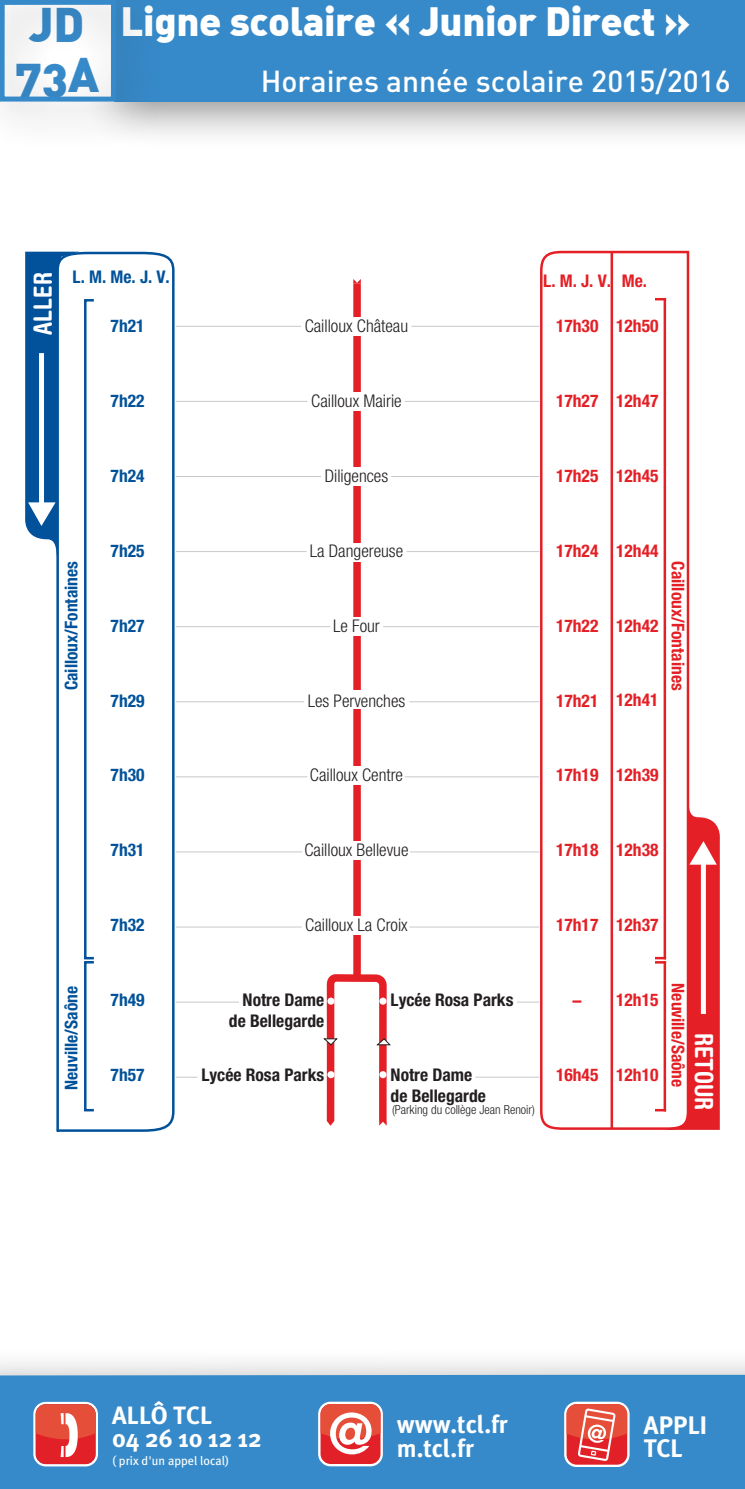
<style>
.page{position:relative;width:745px;height:1489px;background:#fff}
.page>*{position:absolute;margin:0;border:0;box-sizing:border-box;transform-origin:0 0}
.t1{font:900 47.5px "DIN Alternate";color:#378ac9}
.t2{font:900 40px "DIN Alternate";letter-spacing:-.01em;color:#fff}
.t3{font:500 30px "DIN";color:#fff}
.t4{font:700 25.25px/23.8px "Meta Plus";letter-spacing:-.005em;color:#fff}
.t5{font:700 25px/23.2px "Meta Plus";color:#fff}
.t6{font:700 condensed 25px "Helvetica Rounded";color:#fff}
.t7{font:700 condensed 17.5px "Helvetica Neue";color:#e41f25}
.t8{font:300 condensed 17.5px "Helvetica Neue";color:#231f20}
.t9{font:700 condensed 17.5px "Helvetica Neue";color:#01529a}
.t10{font:700 condensed 17.5px/21px "Helvetica Neue";color:#231f20;text-align:right}
.t11{font:300 condensed 12.5px "Helvetica Neue";color:#231f20}
.t12{font:12.5px "Meta Plus";color:#fff}
.s1{font-size:47.5px;color:#378ac9}
</style>
<div class="page">
<div style="left:85px;top:0;width:659px;height:150px;background:#231f20;opacity:.5"></div>
<div style="left:113px;top:0;width:631px;height:102px;background:#378ac9"></div>
<div style="left:0;top:1346px;width:744px;height:142px;background:#231f20;opacity:.5"></div>
<div style="left:0;top:1374px;width:744px;height:114px;background:#378ac9"></div>
<svg style="left:33px;top:1401px;width:65px;height:65px"></svg>
<svg style="left:318px;top:1401px;width:64px;height:65px"></svg>
<div style="left:320px;top:1403px;width:60px;height:60px;background:#e12127;border-radius:10px"></div>
<svg style="left:320px;top:1403px;width:60px;height:51px"></svg>
<svg style="left:563px;top:1401px;width:66px;height:65px"></svg>
<div style="left:566px;top:1403px;width:60px;height:61px;background:#e12127;border-radius:10px"></div>
<svg style="left:566px;top:1403px;width:60px;height:57px"></svg>
<svg style="left:55px;top:251px;width:121px;height:880px"></svg>
<svg style="left:538px;top:251px;width:152px;height:879px"></svg>
<div style="left:353px;top:283px;width:7px;height:695px;background:#e41f25"></div>
<hr style="left:84px;top:300px;width:2px;height:658px;background:#01529a">
<svg style="left:25px;top:252px;width:69px;height:311px"></svg>
<hr style="left:84px;top:962px;width:2px;height:148px;background:#01529a">
<svg style="left:84px;top:1108px;width:10px;height:3px"></svg>
<svg style="left:84px;top:956px;width:10px;height:7px"></svg>
<hr style="left:663px;top:299px;width:2px;height:659px;background:#e41f25">
<svg style="left:655px;top:298px;width:9px;height:2px"></svg>
<svg style="left:655px;top:793px;width:64px;height:336px"></svg>
<svg style="left:323px;top:970px;width:68px;height:156px"></svg>
<div style="left:327px;top:1071px;width:7px;height:7px;background:#fff;border-radius:50%"></div>
<div style="left:379px;top:1071px;width:7px;height:7px;background:#fff;border-radius:50%"></div>
<div style="left:327px;top:997px;width:7px;height:7px;background:#fff;border-radius:50%"></div>
<div style="left:379px;top:997px;width:7px;height:7px;background:#fff;border-radius:50%"></div>
<svg style="left:353px;top:279px;width:7px;height:4px"></svg>
<hr style="left:610px;top:253px;width:2px;height:875px;background:#e41f25">
<hr style="left:411px;top:326px;width:128px;height:1px;background:#c7c8ca">
<hr style="left:176px;top:326px;width:125px;height:1px;background:#c7c8ca">
<hr style="left:404px;top:401px;width:135px;height:1px;background:#c7c8ca">
<hr style="left:176px;top:401px;width:131px;height:1px;background:#c7c8ca">
<hr style="left:391px;top:476px;width:148px;height:1px;background:#c7c8ca">
<hr style="left:176px;top:476px;width:145px;height:1px;background:#c7c8ca">
<hr style="left:406px;top:551px;width:133px;height:1px;background:#c7c8ca">
<hr style="left:176px;top:551px;width:130px;height:1px;background:#c7c8ca">
<hr style="left:383px;top:626px;width:156px;height:1px;background:#c7c8ca">
<hr style="left:176px;top:626px;width:154px;height:1px;background:#c7c8ca">
<hr style="left:409px;top:701px;width:130px;height:1px;background:#c7c8ca">
<hr style="left:176px;top:701px;width:128px;height:1px;background:#c7c8ca">
<hr style="left:404px;top:776px;width:135px;height:1px;background:#c7c8ca">
<hr style="left:176px;top:776px;width:131px;height:1px;background:#c7c8ca">
<hr style="left:410px;top:851px;width:129px;height:1px;background:#c7c8ca">
<hr style="left:176px;top:851px;width:126px;height:1px;background:#c7c8ca">
<hr style="left:409px;top:926px;width:130px;height:1px;background:#c7c8ca">
<hr style="left:176px;top:926px;width:125px;height:1px;background:#c7c8ca">
<svg style="left:517px;top:1001px;width:22px;height:1px"></svg>
<hr style="left:176px;top:1001px;width:63px;height:1px;background:#c7c8ca">
<hr style="left:475px;top:1076px;width:64px;height:1px;background:#c7c8ca">
<svg style="left:176px;top:1076px;width:21px;height:1px"></svg>
<div style="left:348px;top:543px;width:17px;height:19px;background:#fff"></div>
<div style="left:348px;top:616px;width:17px;height:19px;background:#fff"></div>
<div style="left:348px;top:690px;width:17px;height:19px;background:#fff"></div>
<div style="left:348px;top:766px;width:17px;height:19px;background:#fff"></div>
<div style="left:348px;top:841px;width:17px;height:19px;background:#fff"></div>
<div style="left:348px;top:916px;width:17px;height:19px;background:#fff"></div>
<div style="left:348px;top:467px;width:17px;height:19px;background:#fff"></div>
<div style="left:348px;top:392px;width:17px;height:19px;background:#fff"></div>
<div style="left:348px;top:317px;width:17px;height:19px;background:#fff"></div>
<div style="left:0;top:0;width:165px;height:150px;background:#231f20;opacity:.5"></div>
<div style="left:0;top:0;width:116px;height:102px;border:5px solid #378ac9"></div>
<h2 class="t2" style="left:29px;top:-5px;width:662px"><span class="s1">JD</span> Ligne scolaire « Junior Direct »</h2>
<h1 class="t1" style="left:14px;top:43px;width:86px">73A</h1>
<h3 class="t3" style="left:260px;top:62px;width:471px">Horaires année scolaire 2015/2016</h3>
<h3 class="t6" style="left:28px;top:335px;width:64px;rotate:-90deg">ALLER</h3>
<p class="t9" style="left:73px;top:266px;width:99px">L. M. Me. J. V.</p>
<p class="t7" style="left:543px;top:271px;width:105px">L. M. J. V. Me.</p>
<p class="t9" style="left:110px;top:315px;width:35px">7h21</p>
<p class="t8" style="left:304px;top:316px;width:105px">Cailloux Château</p>
<p class="t7" style="left:555px;top:315px;width:44px">17h30</p>
<p class="t7" style="left:615px;top:315px;width:44px">12h50</p>
<p class="t9" style="left:110px;top:390px;width:35px">7h22</p>
<p class="t8" style="left:311px;top:391px;width:92px">Cailloux Mairie</p>
<p class="t7" style="left:555px;top:390px;width:44px">17h27</p>
<p class="t7" style="left:615px;top:390px;width:44px">12h47</p>
<p class="t9" style="left:61px;top:690px;width:131px;rotate:-90deg">Cailloux/Fontaines</p>
<p class="t9" style="left:61px;top:1089px;width:105px;rotate:-90deg">Neuville/Saône</p>
<p class="t9" style="left:110px;top:465px;width:35px">7h24</p>
<p class="t9" style="left:110px;top:540px;width:35px">7h25</p>
<p class="t9" style="left:110px;top:614px;width:35px">7h27</p>
<p class="t9" style="left:110px;top:689px;width:35px">7h29</p>
<p class="t9" style="left:110px;top:764px;width:35px">7h30</p>
<p class="t9" style="left:110px;top:839px;width:35px">7h31</p>
<p class="t9" style="left:110px;top:914px;width:35px">7h32</p>
<p class="t9" style="left:110px;top:989px;width:35px">7h49</p>
<p class="t9" style="left:110px;top:1064px;width:35px">7h57</p>
<p class="t8" style="left:324px;top:465px;width:65px">Diligences</p>
<p class="t7" style="left:555px;top:465px;width:44px">17h25</p>
<p class="t7" style="left:615px;top:465px;width:44px">12h45</p>
<p class="t8" style="left:309px;top:540px;width:95px">La Dangereuse</p>
<p class="t8" style="left:333px;top:615px;width:48px">Le Four</p>
<p class="t7" style="left:555px;top:540px;width:44px">17h24</p>
<p class="t7" style="left:555px;top:614px;width:44px">17h22</p>
<p class="t7" style="left:615px;top:540px;width:44px">12h44</p>
<p class="t7" style="left:615px;top:614px;width:44px">12h42</p>
<p class="t7" style="left:688px;top:561px;width:131px;rotate:90deg">Cailloux/Fontaines</p>
<p class="t8" style="left:307px;top:690px;width:99px">Les Pervenches</p>
<p class="t7" style="left:555px;top:689px;width:44px">17h21</p>
<p class="t7" style="left:615px;top:689px;width:44px">12h41</p>
<p class="t8" style="left:310px;top:765px;width:94px">Cailloux Centre</p>
<p class="t7" style="left:555px;top:764px;width:44px">17h19</p>
<p class="t7" style="left:615px;top:764px;width:44px">12h39</p>
<p class="t8" style="left:304px;top:840px;width:105px">Cailloux Bellevue</p>
<p class="t7" style="left:555px;top:839px;width:44px">17h18</p>
<p class="t7" style="left:615px;top:839px;width:44px">12h38</p>
<p class="t8" style="left:305px;top:915px;width:104px">Cailloux La Croix</p>
<p class="t7" style="left:555px;top:914px;width:44px">17h17</p>
<p class="t7" style="left:615px;top:914px;width:44px">12h37</p>
<p class="t10" style="left:229px;top:989px;width:97px">Notre Dame de Bellegarde</p>
<p class="t10" style="left:201px;top:1064px;width:124px">Lycée Rosa Parks</p>
<p class="t10" style="left:390px;top:989px;width:124px">Lycée Rosa Parks</p>
<p class="t10" style="left:390px;top:1063px;width:97px;text-align:left">Notre Dame de Bellegarde</p>
<p class="t11" style="left:392px;top:1102px;width:144px">(Parking du collège Jean Renoir)</p>
<p class="t7" style="left:571px;top:989px;width:12px">−</p>
<p class="t7" style="left:555px;top:1064px;width:44px">16h45</p>
<p class="t7" style="left:615px;top:989px;width:44px">12h15</p>
<p class="t7" style="left:615px;top:1064px;width:44px">12h10</p>
<p class="t7" style="left:688px;top:983px;width:105px;rotate:90deg">Neuville/Saône</p>
<h3 class="t6" style="left:718px;top:1032px;width:79px;rotate:90deg">RETOUR</h3>
<h3 class="t5" style="left:112px;top:1403px;width:151px">ALLÔ TCL<br>04 26 10 12 12</h3>
<p class="t12" style="left:112px;top:1453px;width:119px">( prix d'un appel local)</p>
<h3 class="t5" style="left:396px;top:1412px;width:112px">www.tcl.fr m.tcl.fr</h3>
<h3 class="t4" style="left:643px;top:1412px;width:65px">APPLI<br>TCL</h3>
</div>
